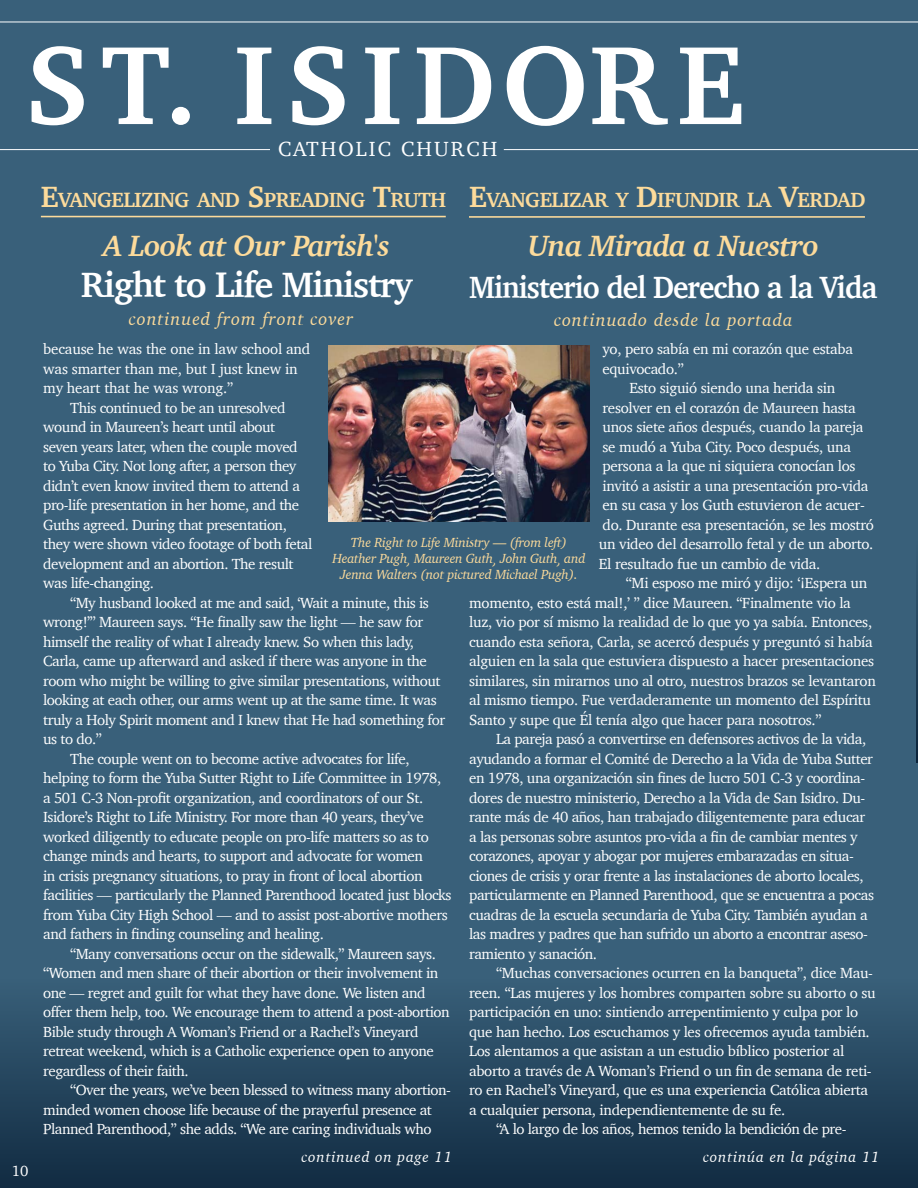
<style>
.page{position:relative;width:918px;height:1188px;background:#fff}
.page>*{position:absolute;margin:0;border:0;box-sizing:border-box;transform-origin:0 0}
.t1{font:700 114px "Charter";letter-spacing:.1em;color:#fff}
.t2{font:700 36px "Charter";letter-spacing:-.03em;color:#fff}
.t3{font:700 31.5px "Charter";letter-spacing:-.03em;color:#fff;scale:.93 1}
.t4{font:italic 700 30.15px "Charter";letter-spacing:-.03em;color:#fddb9b}
.t5{font:700 21px "Charter";letter-spacing:-.03em;color:#fddb9b}
.t6{font:21px "Charter";letter-spacing:.1em;color:#fff}
.t7{font:italic 18px "Charter";letter-spacing:.05em;color:#fddb9b}
.t8{font:15px/19.5px "Charter";letter-spacing:-.03em;color:#fff}
.t9{font:15px "Charter";letter-spacing:-.01em;color:#fff}
.t10{font:italic 15px "Charter";letter-spacing:.05em;color:#fff}
.t11{font:italic 13.5px/16.2px "Charter";letter-spacing:-.02em;color:#fddb9b;text-align:center}
.s1{font-size:30.15px}
</style>
<div class="page">
<div style="left:0;top:170px;width:918px;height:809px;background:#39607a"></div>
<div style="left:0;top:0;width:918px;height:170px;background:#39607a"></div>
<svg style="left:916px;top:150px;width:2px;height:392px"></svg>
<hr style="left:0;top:22px;width:918px;height:1px;background:#fff">
<hr style="left:0;top:149px;width:270px;height:1px;background:#fff">
<hr style="left:504px;top:149px;width:414px;height:1px;background:#fff">
<hr style="left:41px;top:216px;width:405px;height:1px;background:#fddb9b">
<hr style="left:469px;top:216px;width:396px;height:2px;background:#fddb9b">
<hr style="left:916px;top:542px;width:2px;height:221px;background:#39607a">
<div style="left:0;top:979px;width:918px;height:209px;background:linear-gradient(to bottom,#385f79,#112b42)"></div>
<img style="left:328px;top:345px;width:262px;height:177px">
<h1 class="t1" style="left:25px;top:-13px;width:721px">ST. ISIDORE</h1>
<h3 class="t6" style="left:278px;top:130px;width:221px">CATHOLIC CHURCH</h3>
<h3 class="t5" style="left:41px;top:181px;width:407px"><span class="s1">E</span>VANGELIZING AND <span class="s1">S</span>PREADING <span class="s1">T</span>RUTH</h3>
<h3 class="t4" style="left:103px;top:220px;width:288px">A Look at Our Parish's</h3>
<h3 class="t5" style="left:469px;top:181px;width:398px"><span class="s1">E</span>VANGELIZAR Y <span class="s1">D</span>IFUNDIR LA <span class="s1">V</span>ERDAD</h3>
<h3 class="t4" style="left:528px;top:220px;width:293px">Una Mirada a Nuestro</h3>
<h3 class="t3" style="left:469px;top:260px;width:441px">Ministerio del Derecho a la Vida</h3>
<p class="t7" style="left:554px;top:305px;width:240px">continuado desde la portada</p>
<h2 class="t2" style="left:81px;top:254px;width:333px">Right to Life Ministry</h2>
<p class="t7" style="left:129px;top:304px;width:226px">continued from front cover</p>
<p class="t8" style="left:12px;top:1161px;width:18px">10</p>
<p class="t8" style="left:603px;top:339px;width:252px">yo, pero sabía en mi corazón que estaba equivocado.”</p>
<p class="t8" style="left:599px;top:378px;width:276px;text-indent:31px">Esto siguió siendo una herida sin resolver en el corazón de Maureen hasta unos siete años después, cuando la pareja se mudó a Yuba City. Poco después, una persona a la que ni siquiera conocían los invitó a asistir a una presentación pro-vida en su casa y los Guth estuvieron de acuer&shy;do. Durante esa presentación, se les mostró un video del desarrollo fetal y de un aborto.<br>El resultado fue un cambio de vida.</p>
<p class="t8" style="left:469px;top:573px;width:408px;text-indent:157px">“Mi esposo me miró y dijo: ‘¡Espera un momento, esto está mal!,’ ” dice Maureen. “Finalmente vio la luz, vio por sí mismo la realidad de lo que yo ya sabía. Entonces, cuando esta señora, Carla, se acercó después y preguntó si había alguien en la sala que estuviera dispuesto a hacer presentaciones similares, sin mirarnos uno al otro, nuestros brazos se levantaron al mismo tiempo. Fue verdaderamente un momento del Espíritu Santo y supe que Él tenía algo que hacer para nosotros.”</p>
<p class="t8" style="left:469px;top:729px;width:406px;text-indent:27px">La pareja pasó a convertirse en defensores activos de la vida, ayudando a formar el Comité de Derecho a la Vida de Yuba Sutter en 1978, una organización sin fines de lucro 501 C-3 y coordina&shy;dores de nuestro ministerio, Derecho a la Vida de San Isidro. Du&shy;rante más de 40 años, han trabajado diligentemente para educar a las personas sobre asuntos pro-vida a fin de cambiar mentes y corazones, apoyar y abogar por mujeres embarazadas en situa&shy;ciones de crisis y orar frente a las instalaciones de aborto locales, particularmente en Planned Parenthood, que se encuentra a pocas cuadras de la escuela secundaria de Yuba City. También ayudan a las madres y padres que han sufrido un aborto a encontrar aseso&shy;ramiento y sanación.</p>
<p class="t8" style="left:496px;top:963px;width:378px">“Muchas conversaciones ocurren en la banqueta”, dice Mau-</p>
<p class="t8" style="left:469px;top:983px;width:408px">reen. “Las mujeres y los hombres comparten sobre su aborto o su</p>
<p class="t8" style="left:469px;top:1002px;width:391px">participación en uno: sintiendo arrepentimiento y culpa por lo</p>
<p class="t8" style="left:469px;top:1022px;width:402px">que han hecho. Los escuchamos y les ofrecemos ayuda también.</p>
<p class="t8" style="left:469px;top:1041px;width:377px">Los alentamos a que asistan a un estudio bíblico posterior al</p>
<p class="t8" style="left:469px;top:1061px;width:404px">aborto a través de A Woman’s Friend o un fin de semana de reti-</p>
<p class="t8" style="left:469px;top:1080px;width:400px">ro en Rachel’s Vineyard, que es una experiencia Católica abierta</p>
<p class="t8" style="left:469px;top:1100px;width:318px">a cualquier persona, independientemente de su fe.</p>
<p class="t8" style="left:496px;top:1119px;width:352px">“A lo largo de los años, hemos tenido la bendición de pre-</p>
<p class="t9" style="left:43px;top:336px;width:269px">because he was the one in law school and</p>
<p class="t9" style="left:43px;top:356px;width:256px">was smarter than me, but I just knew in</p>
<p class="t9" style="left:43px;top:375px;width:192px">my heart that he was wrong.”</p>
<p class="t8" style="left:70px;top:398px;width:217px">This continued to be an unresolved</p>
<p class="t8" style="left:43px;top:417px;width:234px">wound in Maureen’s heart until about</p>
<p class="t8" style="left:43px;top:437px;width:256px">seven years later, when the couple moved</p>
<p class="t8" style="left:43px;top:456px;width:255px">to Yuba City. Not long after, a person they</p>
<p class="t8" style="left:43px;top:476px;width:258px">didn’t even know invited them to attend a</p>
<p class="t8" style="left:43px;top:495px;width:258px">pro-life presentation in her home, and the</p>
<p class="t8" style="left:43px;top:515px;width:245px">Guths agreed. During that presentation,</p>
<p class="t8" style="left:43px;top:534px;width:271px">they were shown video footage of both fetal</p>
<p class="t8" style="left:43px;top:554px;width:252px">development and an abortion. The result</p>
<p class="t8" style="left:43px;top:573px;width:112px">was life-changing.</p>
<p class="t8" style="left:70px;top:593px;width:360px">“My husband looked at me and said, ‘Wait a minute, this is</p>
<p class="t8" style="left:43px;top:612px;width:381px">wrong!’” Maureen says. “He finally saw the light — he saw for</p>
<p class="t8" style="left:43px;top:632px;width:372px">himself the reality of what I already knew. So when this lady,</p>
<p class="t8" style="left:43px;top:651px;width:385px">Carla, came up afterward and asked if there was anyone in the</p>
<p class="t8" style="left:43px;top:671px;width:399px">room who might be willing to give similar presentations, without</p>
<p class="t8" style="left:43px;top:690px;width:395px">looking at each other, our arms went up at the same time. It was</p>
<p class="t8" style="left:43px;top:710px;width:403px">truly a Holy Spirit moment and I knew that He had something for</p>
<p class="t8" style="left:43px;top:729px;width:60px">us to do.”</p>
<p class="t8" style="left:70px;top:749px;width:341px">The couple went on to become active advocates for life,</p>
<p class="t8" style="left:43px;top:768px;width:400px">helping to form the Yuba Sutter Right to Life Committee in 1978,</p>
<p class="t8" style="left:43px;top:788px;width:382px">a 501 C-3 Non-profit organization, and coordinators of our St.</p>
<p class="t8" style="left:43px;top:807px;width:382px">Isidore’s Right to Life Ministry. For more than 40 years, they’ve</p>
<p class="t8" style="left:43px;top:827px;width:387px">worked diligently to educate people on pro-life matters so as to</p>
<p class="t8" style="left:43px;top:846px;width:381px">change minds and hearts, to support and advocate for women</p>
<p class="t8" style="left:43px;top:866px;width:381px">in crisis pregnancy situations, to pray in front of local abortion</p>
<p class="t8" style="left:43px;top:885px;width:410px">facilities — particularly the Planned Parenthood located just blocks</p>
<p class="t8" style="left:43px;top:905px;width:406px">from Yuba City High School — and to assist post-abortive mothers</p>
<p class="t8" style="left:43px;top:924px;width:282px">and fathers in finding counseling and healing.</p>
<p class="t8" style="left:70px;top:944px;width:367px">“Many conversations occur on the sidewalk,” Maureen says.</p>
<p class="t8" style="left:43px;top:963px;width:397px">“Women and men share of their abortion or their involvement in</p>
<p class="t8" style="left:43px;top:983px;width:384px">one — regret and guilt for what they have done. We listen and</p>
<p class="t8" style="left:43px;top:1002px;width:408px">offer them help, too. We encourage them to attend a post-abortion</p>
<p class="t8" style="left:43px;top:1022px;width:377px">Bible study through A Woman’s Friend or a Rachel’s Vineyard</p>
<p class="t8" style="left:43px;top:1041px;width:392px">retreat weekend, which is a Catholic experience open to anyone</p>
<p class="t8" style="left:43px;top:1061px;width:147px">regardless of their faith.</p>
<p class="t8" style="left:70px;top:1080px;width:382px">“Over the years, we’ve been blessed to witness many abortion-</p>
<p class="t8" style="left:43px;top:1100px;width:390px">minded women choose life because of the prayerful presence at</p>
<p class="t8" style="left:43px;top:1119px;width:390px">Planned Parenthood,” she adds. “We are caring individuals who</p>
<p class="t11" style="left:333px;top:534px;width:254px">The Right to Life Ministry — (from left)<br>Heather Pugh, Maureen Guth, John Guth, and<br>Jenna Walters (not pictured Michael Pugh).</p>
<p class="t10" style="left:302px;top:1144px;width:152px">continued on page 11</p>
<p class="t10" style="left:703px;top:1145px;width:178px">continúa en la página 11</p>
</div>
